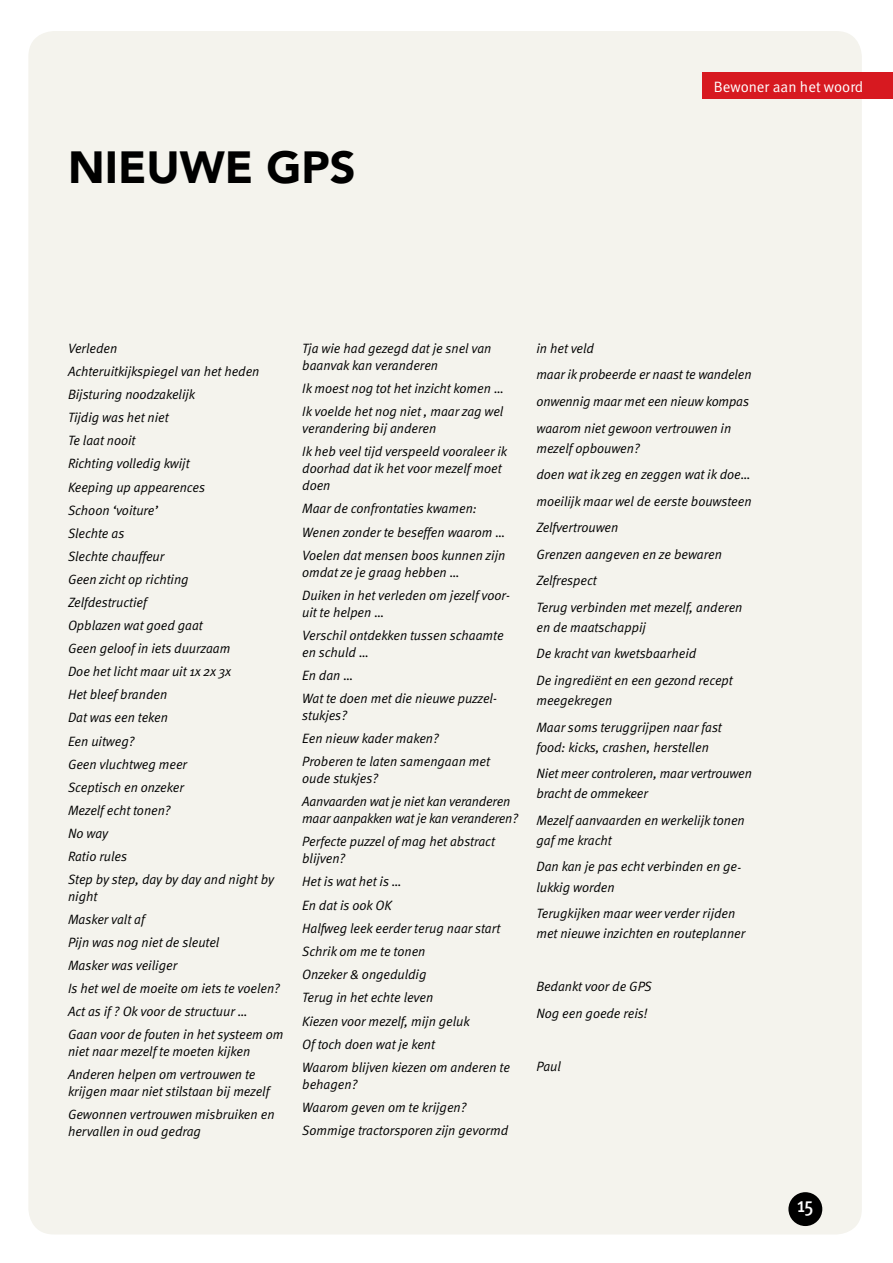
<style>
.page{position:relative;width:893px;height:1263px;background:#fff}
.page>*{position:absolute;margin:0;border:0;box-sizing:border-box;transform-origin:0 0}
.t1{font:900 45px "Avenir";color:#000}
.t2{font:500 21px "Meta Cond";color:#fff}
.t3{font:15px "Meta Normal";color:#fff}
.t4{font:italic 13.5px/23.1px "Meta Normal";color:#000}
</style>
<div class="page">
<div style="left:28px;top:31px;width:834px;height:1203px;background:#f4f3ed;border-radius:26px"></div>
<div style="left:703px;top:73px;width:190px;height:26px;background:#d71920"></div>
<div style="left:788px;top:1192px;width:34px;height:34px;background:#000;border-radius:50%"></div>
<h1 class="t1" style="left:68px;top:129px;width:289px">NIEUWE GPS</h1>
<p class="t3" style="left:714px;top:78px;width:151px">Bewoner aan het woord</p>
<p class="t4" style="left:68px;top:337px;width:207px">Verleden<br>Achteruitkijkspiegel van het heden<br>Bijsturing noodzakelijk<br>Tijdig was het niet<br>Te laat nooit<br>Richting volledig kwijt<br>Keeping up appearences<br>Schoon ‘voiture’<br>Slechte as<br>Slechte chauffeur<br>Geen zicht op richting<br>Zelfdestructief<br>Opblazen wat goed gaat<br>Geen geloof in iets duurzaam<br>Doe het licht maar uit 1x 2x 3x<br>Het bleef branden<br>Dat was een teken<br>Een uitweg?<br>Geen vluchtweg meer<br>Sceptisch en onzeker<br>Mezelf echt tonen?<br>No way<br>Ratio rules<br>Step by step, day by day and night by</p>
<p class="t4" style="left:68px;top:884px;width:217px">night<br>Masker valt af<br>Pijn was nog niet de sleutel<br>Masker was veiliger<br>Is het wel de moeite om iets te voelen?<br>Act as if ? Ok voor de structuur …<br>Gaan voor de fouten in het systeem om</p>
<p class="t4" style="left:68px;top:1039px;width:189px">niet naar mezelf te moeten kijken<br>Anderen helpen om vertrouwen te</p>
<p class="t4" style="left:68px;top:1079px;width:208px">krijgen maar niet stilstaan bij mezelf<br>Gewonnen vertrouwen misbruiken en</p>
<p class="t4" style="left:68px;top:1119px;width:134px">hervallen in oud gedrag</p>
<p class="t4" style="left:302px;top:340px;width:191px;line-height:16.8px">Tja wie had gezegd dat je snel van baanvak kan veranderen</p>
<p class="t4" style="left:302px;top:377px;width:203px">Ik moest nog tot het inzicht komen …<br>Ik voelde het nog niet , maar zag wel</p>
<p class="t4" style="left:302px;top:417px;width:206px">verandering bij anderen<br>Ik heb veel tijd verspeeld vooraleer ik</p>
<p class="t4" style="left:302px;top:460px;width:201px;line-height:16.8px">doorhad dat ik het voor mezelf moet doen</p>
<p class="t4" style="left:302px;top:497px;width:205px">Maar de confrontaties kwamen:<br>Wenen zonder te beseffen waarom …<br>Voelen dat mensen boos kunnen zijn</p>
<p class="t4" style="left:302px;top:560px;width:209px">omdat ze je graag hebben …<br>Duiken in het verleden om jezelf voor-</p>
<p class="t4" style="left:302px;top:600px;width:203px">uit te helpen …<br>Verschil ontdekken tussen schaamte</p>
<p class="t4" style="left:302px;top:640px;width:196px">en schuld …<br>En dan …<br>Wat te doen met die nieuwe puzzel-</p>
<p class="t4" style="left:302px;top:703px;width:189px">stukjes?<br>Een nieuw kader maken?<br>Proberen te laten samengaan met</p>
<p class="t4" style="left:302px;top:767px;width:210px">oude stukjes?<br>Aanvaarden wat je niet kan veranderen</p>
<p class="t4" style="left:302px;top:807px;width:217px">maar aanpakken wat je kan veranderen?<br>Perfecte puzzel of mag het abstract</p>
<p class="t4" style="left:302px;top:847px;width:209px">blijven?<br>Het is wat het is …<br>En dat is ook OK<br>Halfweg leek eerder terug naar start<br>Schrik om me te tonen<br>Onzeker &amp; ongeduldig<br>Terug in het echte leven<br>Kiezen voor mezelf, mijn geluk<br>Of toch doen wat je kent<br>Waarom blijven kiezen om anderen te</p>
<p class="t4" style="left:302px;top:1072px;width:207px">behagen?<br>Waarom geven om te krijgen?<br>Sommige tractorsporen zijn gevormd</p>
<p class="t4" style="left:536px;top:335px;width:217px;line-height:26.5px">in het veld<br>maar ik probeerde er naast te wandelen onwennig maar met een nieuw kompas waarom niet gewoon vertrouwen in</p>
<p class="t4" style="left:536px;top:434px;width:217px;line-height:26.5px">mezelf opbouwen?<br>doen wat ik zeg en zeggen wat ik doe… moeilijk maar wel de eerste bouwsteen<br>Zelfvertrouwen<br>Grenzen aangeven en ze bewaren<br>Zelfrespect<br>Terug verbinden met mezelf, anderen</p>
<p class="t4" style="left:536px;top:614px;width:198px;line-height:26.5px">en de maatschappij<br>De kracht van kwetsbaarheid<br>De ingrediënt en een gezond recept</p>
<p class="t4" style="left:536px;top:687px;width:187px;line-height:26.5px">meegekregen<br>Maar soms teruggrijpen naar fast</p>
<p class="t4" style="left:536px;top:733px;width:217px;line-height:26.5px">food: kicks, crashen, herstellen<br>Niet meer controleren, maar vertrouwen</p>
<p class="t4" style="left:536px;top:780px;width:210px;line-height:26.5px">bracht de ommekeer<br>Mezelf aanvaarden en werkelijk tonen</p>
<p class="t4" style="left:536px;top:827px;width:206px;line-height:26.5px">gaf me kracht<br>Dan kan je pas echt verbinden en ge-</p>
<p class="t4" style="left:536px;top:873px;width:200px;line-height:26.5px">lukkig worden<br>Terugkijken maar weer verder rijden</p>
<p class="t4" style="left:536px;top:922px;width:211px">met nieuwe inzichten en routeplanner</p>
<p class="t4" style="left:536px;top:973px;width:117px;line-height:26.5px">Bedankt voor de GPS<br>Nog een goede reis!</p>
<p class="t4" style="left:536px;top:1054px;width:26px">Paul</p>
<h2 class="t2" style="left:797px;top:1193px;width:18px">15</h2>
</div>
